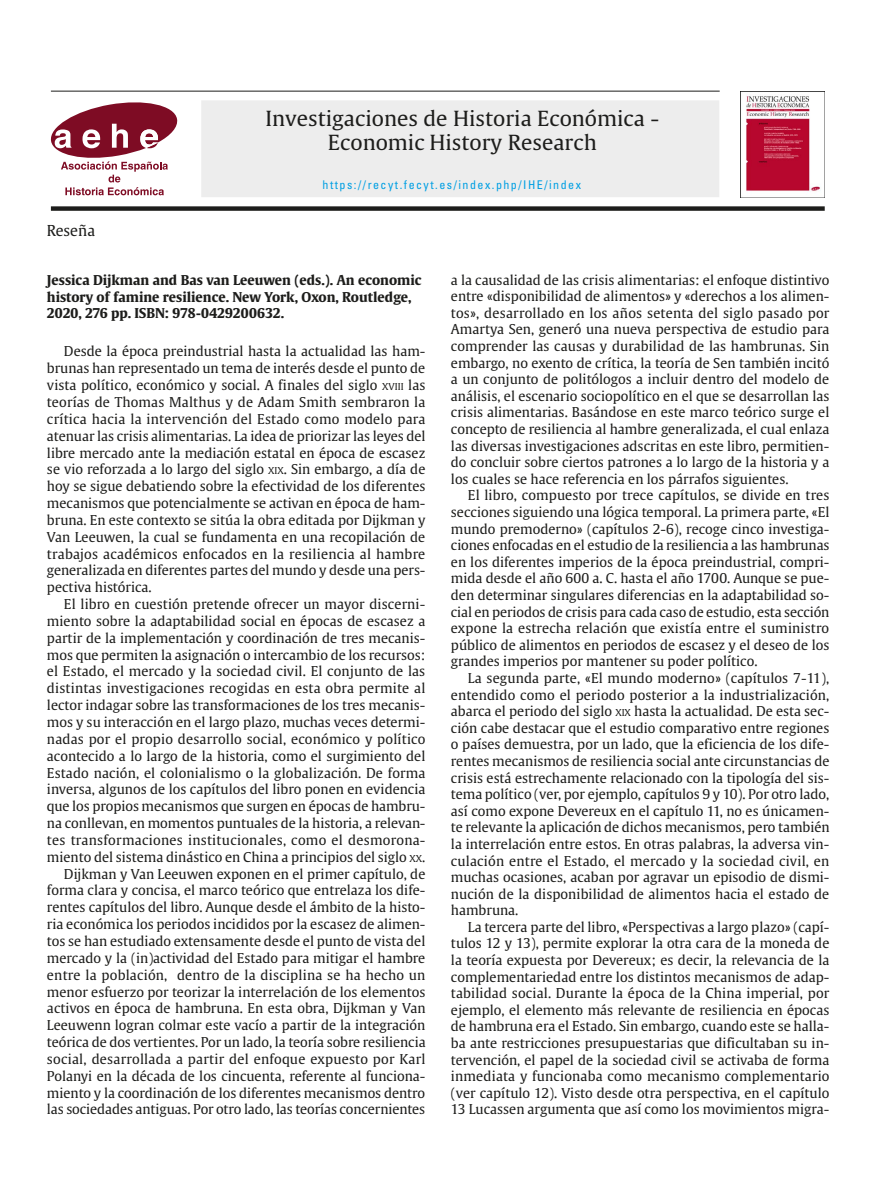
<style>
.page{position:relative;width:893px;height:1191px;background:#fff}
.page>*{position:absolute;margin:0;border:0;box-sizing:border-box;transform-origin:0 0}
.t1{font:20.7px/23.7px "Gulliver RM";color:#1d1d1b;text-align:center}
.t2{font:15px "Gulliver";color:#1d1d1b}
.Texto_general{font:13.5px/16.6px "Gulliver";color:#1d1d1b;text-align:justify}
.Titular{font:700 13.5px/16.8px "Gulliver";color:#1d1d1b}
.Pie_imagen{font:condensed 12px "Univers";letter-spacing:.125em;color:#009fe3}
.s1{font-size:9.45px}
</style>
<div class="page">
<hr style="left:51px;top:91px;width:669px;height:1px;background:#1d1d1b">
<div style="left:201px;top:100px;width:518px;height:97px;background:#ededed"></div>
<svg style="left:51px;top:102px;width:126px;height:93px"></svg>
<img style="left:741px;top:91px;width:84px;height:106px">
<div style="left:51px;top:206px;width:774px;height:5px;background:#1d1d1b"></div>
<h1 class="t1" style="left:265px;top:107px;width:395px">Investigaciones de Historia Económica -<br>Economic History Research</h1>
<p class="Pie_imagen" style="left:323px;top:177px;width:260px">https://recyt.fecyt.es/index.php/IHE/index</p>
<p class="t2" style="left:47px;top:221px;width:50px">Reseña</p>
<p class="Titular" style="left:47px;top:271px;width:376px">Jessica Dijkman and Bas van Leeuwen (eds.). An economic history of famine resilience. New York, Oxon, Routledge,<br>2020, 276 pp. ISBN: 978-0429200632.</p>
<p class="Texto_general" style="left:47px;top:343px;width:380px;text-indent:17px">Desde la época preindustrial hasta la actualidad las ham&shy;brunas han representado un tema de interés desde el punto de vista político, económico y social. A finales del siglo <span class="s1">XVIII</span> las teorías de Thomas Malthus y de Adam Smith sembraron la crítica hacia la intervención del Estado como modelo para atenuar las crisis alimentarias. La idea de priorizar las leyes del libre mercado ante la mediación estatal en época de escasez se vio reforzada a lo largo del siglo <span class="s1">XIX</span>. Sin embargo, a día de hoy se sigue debatiendo sobre la efectividad de los diferentes mecanismos que potencialmente se activan en época de ham&shy;bruna. En este contexto se sitúa la obra editada por Dijkman y Van Leeuwen, la cual se fundamenta en una recopilación de trabajos académicos enfocados en la resiliencia al hambre generalizada en diferentes partes del mundo y desde una pers&shy;pectiva histórica.</p>
<p class="Texto_general" style="left:47px;top:596px;width:380px;text-indent:17px">El libro en cuestión pretende ofrecer un mayor discerni&shy;miento sobre la adaptabilidad social en épocas de escasez a partir de la implementación y coordinación de tres mecanis&shy;mos que permiten la asignación o intercambio de los recursos: el Estado, el mercado y la sociedad civil. El conjunto de las distintas investigaciones recogidas en esta obra permite al lector indagar sobre las transformaciones de los tres mecanis&shy;mos y su interacción en el largo plazo, muchas veces determi&shy;nadas por el propio desarrollo social, económico y político acontecido a lo largo de la historia, como el surgimiento del Estado nación, el colonialismo o la globalización. De forma inversa, algunos de los capítulos del libro ponen en evidencia que los propios mecanismos que surgen en épocas de hambru&shy;na conllevan, en momentos puntuales de la historia, a relevan&shy;tes transformaciones institucionales, como el desmorona&shy;miento del sistema dinástico en China a principios del siglo <span class="s1">XX</span>.</p>
<p class="Texto_general" style="left:47px;top:865px;width:380px;text-indent:17px">Dijkman y Van Leeuwen exponen en el primer capítulo, de forma clara y concisa, el marco teórico que entrelaza los dife&shy;rentes capítulos del libro. Aunque desde el ámbito de la histo&shy;ria económica los periodos incididos por la escasez de alimen&shy;tos se han estudiado extensamente desde el punto de vista del mercado y la (in)actividad del Estado para mitigar el hambre entre la población, dentro de la disciplina se ha hecho un menor esfuerzo por teorizar la interrelación de los elementos activos en época de hambruna. En esta obra, Dijkman y Van Leeuwenn logran colmar este vacío a partir de la integración teórica de dos vertientes. Por un lado, la teoría sobre resiliencia social, desarrollada a partir del enfoque expuesto por Karl Polanyi en la década de los cincuenta, referente al funciona&shy;miento y la coordinación de los diferentes mecanismos dentro las sociedades antiguas. Por otro lado, las teorías concernientes</p>
<p class="Texto_general" style="left:451px;top:271px;width:380px">a la causalidad de las crisis alimentarias: el enfoque distintivo entre «disponibilidad de alimentos» y «derechos a los alimen&shy;tos», desarrollado en los años setenta del siglo pasado por Amartya Sen, generó una nueva perspectiva de estudio para comprender las causas y durabilidad de las hambrunas. Sin embargo, no exento de crítica, la teoría de Sen también incitó a un conjunto de politólogos a incluir dentro del modelo de análisis, el escenario sociopolítico en el que se desarrollan las crisis alimentarias. Basándose en este marco teórico surge el concepto de resiliencia al hambre generalizada, el cual enlaza las diversas investigaciones adscritas en este libro, permitien&shy;do concluir sobre ciertos patrones a lo largo de la historia y a los cuales se hace referencia en los párrafos siguientes.</p>
<p class="Texto_general" style="left:451px;top:487px;width:380px;text-indent:17px">El libro, compuesto por trece capítulos, se divide en tres secciones siguiendo una lógica temporal. La primera parte, «El mundo premoderno» (capítulos 2-6), recoge cinco investiga&shy;ciones enfocadas en el estudio de la resiliencia a las hambrunas en los diferentes imperios de la época preindustrial, compri&shy;mida desde el año 600 a. C. hasta el año 1700. Aunque se pue&shy;den determinar singulares diferencias en la adaptabilidad so&shy;cial en periodos de crisis para cada caso de estudio, esta sección expone la estrecha relación que existía entre el suministro público de alimentos en periodos de escasez y el deseo de los grandes imperios por mantener su poder político.</p>
<p class="Texto_general" style="left:451px;top:669px;width:380px;text-indent:17px">La segunda parte, «El mundo moderno» (capítulos 7-11), entendido como el periodo posterior a la industrialización, abarca el periodo del siglo <span class="s1">XIX</span> hasta la actualidad. De esta sec&shy;ción cabe destacar que el estudio comparativo entre regiones o países demuestra, por un lado, que la eficiencia de los dife&shy;rentes mecanismos de resiliencia social ante circunstancias de crisis está estrechamente relacionado con la tipología del sis&shy;tema político (ver, por ejemplo, capítulos 9 y 10). Por otro lado, así como expone Devereux en el capítulo 11, no es únicamen&shy;te relevante la aplicación de dichos mecanismos, pero también la interrelación entre estos. En otras palabras, la adversa vin&shy;culación entre el Estado, el mercado y la sociedad civil, en muchas ocasiones, acaban por agravar un episodio de dismi&shy;nución de la disponibilidad de alimentos hacia el estado de hambruna.</p>
<p class="Texto_general" style="left:451px;top:918px;width:380px;text-indent:17px">La tercera parte del libro, «Perspectivas a largo plazo» (capí&shy;tulos 12 y 13), permite explorar la otra cara de la moneda de la teoría expuesta por Devereux; es decir, la relevancia de la complementariedad entre los distintos mecanismos de adap&shy;tabilidad social. Durante la época de la China imperial, por ejemplo, el elemento más relevante de resiliencia en épocas de hambruna era el Estado. Sin embargo, cuando este se halla&shy;ba ante restricciones presupuestarias que dificultaban su in&shy;tervención, el papel de la sociedad civil se activaba de forma inmediata y funcionaba como mecanismo complementario (ver capítulo 12). Visto desde otra perspectiva, en el capítulo 13 Lucassen argumenta que así como los movimientos migra-</p>
</div>
